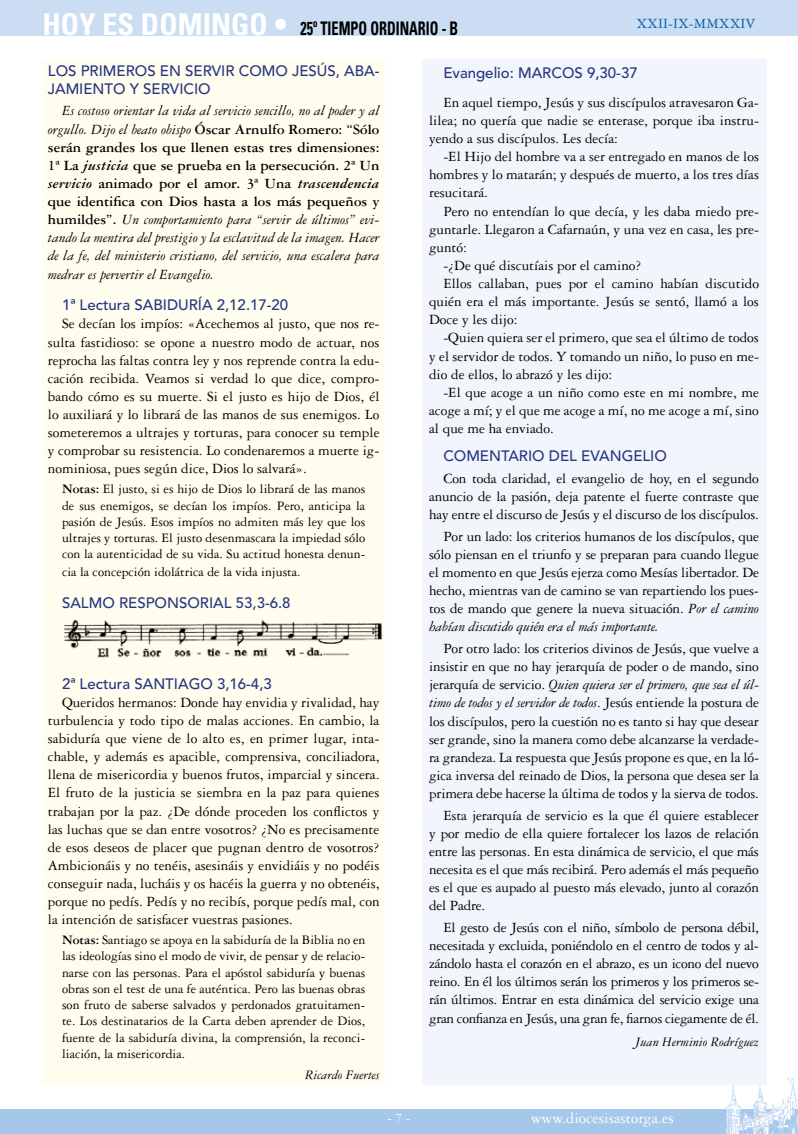
<style>
.page{position:relative;width:798px;height:1134px;background:#fff}
.page>*{position:absolute;margin:0;border:0;box-sizing:border-box;transform-origin:0 0}
.t1{font:700 condensed 30px "Univers LT Std";color:#fff}
.t2{font:700 condensed 18.75px "Univers LT Std";color:#000;scale:.76 1}
.t3{font:16.25px "Garamond 3 LT Std";color:#fff}
.t4{font:15px/18.1px "Garamond 3 LT Std";color:#000;text-align:justify}
.t5{font:italic 15px/18.1px "Garamond 3 LT Std";color:#000;text-align:justify}
.t6{font:500 15px/17.5px "Avenir LT Std";color:#283583}
.t7{font:15px "Garamond 3 LT Std";color:#0c64af}
.t8{font:13.75px/16.2px "Garamond 3 LT Std";color:#000;text-align:justify}
.t9{font:italic 13.75px "Garamond 3 LT Std";color:#000}
.t10{font:13.75px "Garamond 3 LT Std";color:#fff}
.s1{font-weight:700;font-style:normal}
.s2{font-weight:700}
.s3{font-style:italic}
</style>
<div class="page">
<div style="left:0;top:1109px;width:797px;height:25px;background:#a5c7ea"></div>
<svg style="left:726px;top:1077px;width:72px;height:57px"></svg>
<div style="left:422px;top:60px;width:343px;height:1025px;background:#f3f5fc"></div>
<div style="left:43px;top:60px;width:341px;height:1025px;background:#fffdee"></div>
<img style="left:42px;top:616px;width:343px;height:43px">
<div style="left:0;top:0;width:797px;height:35px;background:#cbddf3"></div>
<h1 class="t1" style="left:43px;top:6px;width:246px">HOY ES DOMINGO •</h1>
<p class="t7" style="left:636px;top:16px;width:121px">XXII-IX-MMXXIV</p>
<p class="t2" style="left:300px;top:17px;width:209px">25º TIEMPO ORDINARIO - B</p>
<p class="t6" style="left:48px;top:63px;width:333px">LOS PRIMEROS EN SERVIR COMO JESÚS, ABA-<br>JAMIENTO Y SERVICIO</p>
<p class="t5" style="left:48px;top:102px;width:333px;text-indent:14px">Es costoso orientar la vida al servicio sencillo, no al poder y al orgullo. Dijo el beato obispo <span class="s1">Óscar Arnulfo Romero: “Sólo serán grandes los que llenen estas tres dimensiones:<br>1ª La</span> <span class="s2">justicia</span> <span class="s1">que se prueba en la persecución. 2ª Un </span><span class="s2">servicio</span> <span class="s1">animado por el amor. 3ª Una</span> <span class="s2">trascendencia </span><span class="s1">que identifica con Dios hasta a los más pequeños y humildes”.</span> Un comportamiento para “servir de últimos” evi&shy;tando la mentira del prestigio y la esclavitud de la imagen. Hacer de la fe, del ministerio cristiano, del servicio, una escalera para medrar es pervertir el Evangelio.</p>
<p class="t6" style="left:62px;top:297px;width:228px">1ª Lectura SABIDURÍA 2,12.17-20</p>
<p class="t4" style="left:48px;top:315px;width:333px;text-indent:14px">Se decían los impíos: «Acechemos al justo, que nos re&shy;sulta fastidioso: se opone a nuestro modo de actuar, nos reprocha las faltas contra ley y nos reprende contra la edu&shy;cación recibida. Veamos si verdad lo que dice, compro&shy;bando cómo es su muerte. Si el justo es hijo de Dios, él lo auxiliará y lo librará de las manos de sus enemigos. Lo someteremos a ultrajes y torturas, para conocer su temple y comprobar su resistencia. Lo condenaremos a muerte ig&shy;nominiosa, pues según dice, Dios lo salvará».</p>
<p class="t8" style="left:62px;top:481px;width:304px"><span class="s2">Notas:</span> El justo, si es hijo de Dios lo librará de las manos de sus enemigos, se decían los impíos. Pero, anticipa la pasión de Jesús. Esos impíos no admiten más ley que los ultrajes y torturas. El justo desenmascara la impiedad sólo con la autenticidad de su vida. Su actitud honesta denun-</p>
<p class="t8" style="left:62px;top:564px;width:240px">cia la concepción idolátrica de la vida injusta.</p>
<p class="t6" style="left:62px;top:594px;width:230px">SALMO RESPONSORIAL 53,3-6.8</p>
<p class="t6" style="left:62px;top:675px;width:211px">2ª Lectura SANTIAGO 3,16-4,3</p>
<p class="t4" style="left:48px;top:693px;width:333px;text-indent:14px">Queridos hermanos: Donde hay envidia y rivalidad, hay turbulencia y todo tipo de malas acciones. En cambio, la sabiduría que viene de lo alto es, en primer lugar, inta&shy;chable, y además es apacible, comprensiva, conciliadora, llena de misericordia y buenos frutos, imparcial y sincera.<br>El fruto de la justicia se siembra en la paz para quienes trabajan por la paz. ¿De dónde proceden los conflictos y las luchas que se dan entre vosotros? ¿No es precisamente de esos deseos de placer que pugnan dentro de vosotros?<br>Ambicionáis y no tenéis, asesináis y envidiáis y no podéis conseguir nada, lucháis y os hacéis la guerra y no obtenéis, porque no pedís. Pedís y no recibís, porque pedís mal, con la intención de satisfacer vuestras pasiones.</p>
<p class="t8" style="left:62px;top:932px;width:304px"><span class="s2">Notas:</span> Santiago se apoya en la sabiduría de la Biblia no en las ideologías sino el modo de vivir, de pensar y de relacio&shy;narse con las personas. Para el apóstol sabiduría y buenas obras son el test de una fe auténtica. Pero las buenas obras son fruto de saberse salvados y perdonados gratuitamen&shy;te. Los destinatarios de la Carta deben aprender de Dios, fuente de la sabiduría divina, la comprensión, la reconci&shy;liación, la misericordia.</p>
<p class="t9" style="left:305px;top:1068px;width:76px">Ricardo Fuertes</p>
<p class="t6" style="left:443px;top:65px;width:196px">Evangelio: MARCOS 9,30-37</p>
<p class="t4" style="left:429px;top:93px;width:331px;text-indent:14px">En aquel tiempo, Jesús y sus discípulos atravesaron Ga&shy;lilea; no quería que nadie se enterase, porque iba instru&shy;yendo a sus discípulos. Les decía:</p>
<p class="t4" style="left:429px;top:148px;width:331px;text-indent:14px">-El Hijo del hombre va a ser entregado en manos de los hombres y lo matarán; y después de muerto, a los tres días resucitará.</p>
<p class="t4" style="left:443px;top:202px;width:317px">Pero no entendían lo que decía, y les daba miedo pre-</p>
<p class="t4" style="left:429px;top:220px;width:331px">guntarle. Llegaron a Cafarnaún, y una vez en casa, les pre-</p>
<p class="t4" style="left:429px;top:238px;width:39px">guntó:</p>
<p class="t4" style="left:443px;top:256px;width:199px">-¿De qué discutíais por el camino?</p>
<p class="t4" style="left:443px;top:275px;width:317px">Ellos callaban, pues por el camino habían discutido</p>
<p class="t4" style="left:429px;top:293px;width:331px">quién era el más importante. Jesús se sentó, llamó a los</p>
<p class="t4" style="left:429px;top:311px;width:90px">Doce y les dijo:</p>
<p class="t4" style="left:443px;top:329px;width:317px">-Quien quiera ser el primero, que sea el último de todos</p>
<p class="t4" style="left:429px;top:347px;width:331px">y el servidor de todos. Y tomando un niño, lo puso en me-</p>
<p class="t4" style="left:429px;top:365px;width:184px">dio de ellos, lo abrazó y les dijo:</p>
<p class="t4" style="left:443px;top:383px;width:317px">-El que acoge a un niño como este en mi nombre, me</p>
<p class="t4" style="left:429px;top:401px;width:331px">acoge a mí; y el que me acoge a mí, no me acoge a mí, sino</p>
<p class="t4" style="left:429px;top:419px;width:126px">al que me ha enviado.</p>
<p class="t6" style="left:443px;top:448px;width:225px">COMENTARIO DEL EVANGELIO</p>
<p class="t4" style="left:429px;top:469px;width:331px;text-indent:14px">Con toda claridad, el evangelio de hoy, en el segundo anuncio de la pasión, deja patente el fuerte contraste que hay entre el discurso de Jesús y el discurso de los discípulos.</p>
<p class="t4" style="left:429px;top:527px;width:331px;text-indent:14px">Por un lado: los criterios humanos de los discípulos, que sólo piensan en el triunfo y se preparan para cuando llegue el momento en que Jesús ejerza como Mesías libertador. De hecho, mientras van de camino se van repartiendo los pues&shy;tos de mando que genere la nueva situación. <span class="s3">Por el camino habían discutido quién era el más importante.</span></p>
<p class="t4" style="left:429px;top:639px;width:331px;text-indent:14px">Por otro lado: los criterios divinos de Jesús, que vuelve a insistir en que no hay jerarquía de poder o de mando, sino jerarquía de servicio. <span class="s3">Quien quiera ser el primero, que sea el úl&shy;timo de todos y el servidor de todos</span>. Jesús entiende la postura de los discípulos, pero la cuestión no es tanto si hay que desear ser grande, sino la manera como debe alcanzarse la verdade&shy;ra grandeza. La respuesta que Jesús propone es que, en la ló&shy;gica inversa del reinado de Dios, la persona que desea ser la primera debe hacerse la última de todos y la sierva de todos.</p>
<p class="t4" style="left:429px;top:806px;width:331px;text-indent:14px">Esta jerarquía de servicio es la que él quiere establecer y por medio de ella quiere fortalecer los lazos de relación entre las personas. En esta dinámica de servicio, el que más necesita es el que más recibirá. Pero además el más pequeño es el que es aupado al puesto más elevado, junto al corazón del Padre.</p>
<p class="t4" style="left:429px;top:918px;width:331px;text-indent:14px">El gesto de Jesús con el niño, símbolo de persona débil, necesitada y excluida, poniéndolo en el centro de todos y al&shy;zándolo hasta el corazón en el abrazo, es un icono del nuevo reino. En él los últimos serán los primeros y los primeros se&shy;rán últimos. Entrar en esta dinámica del servicio exige una gran confianza en Jesús, una gran fe, fiarnos ciegamente de él.</p>
<p class="t9" style="left:635px;top:1035px;width:125px">Juan Herminio Rodríguez</p>
<p class="t10" style="left:387px;top:1110px;width:24px">- 7 -</p>
<p class="t3" style="left:530px;top:1109px;width:144px">www.diocesisastorga.es</p>
</div>
